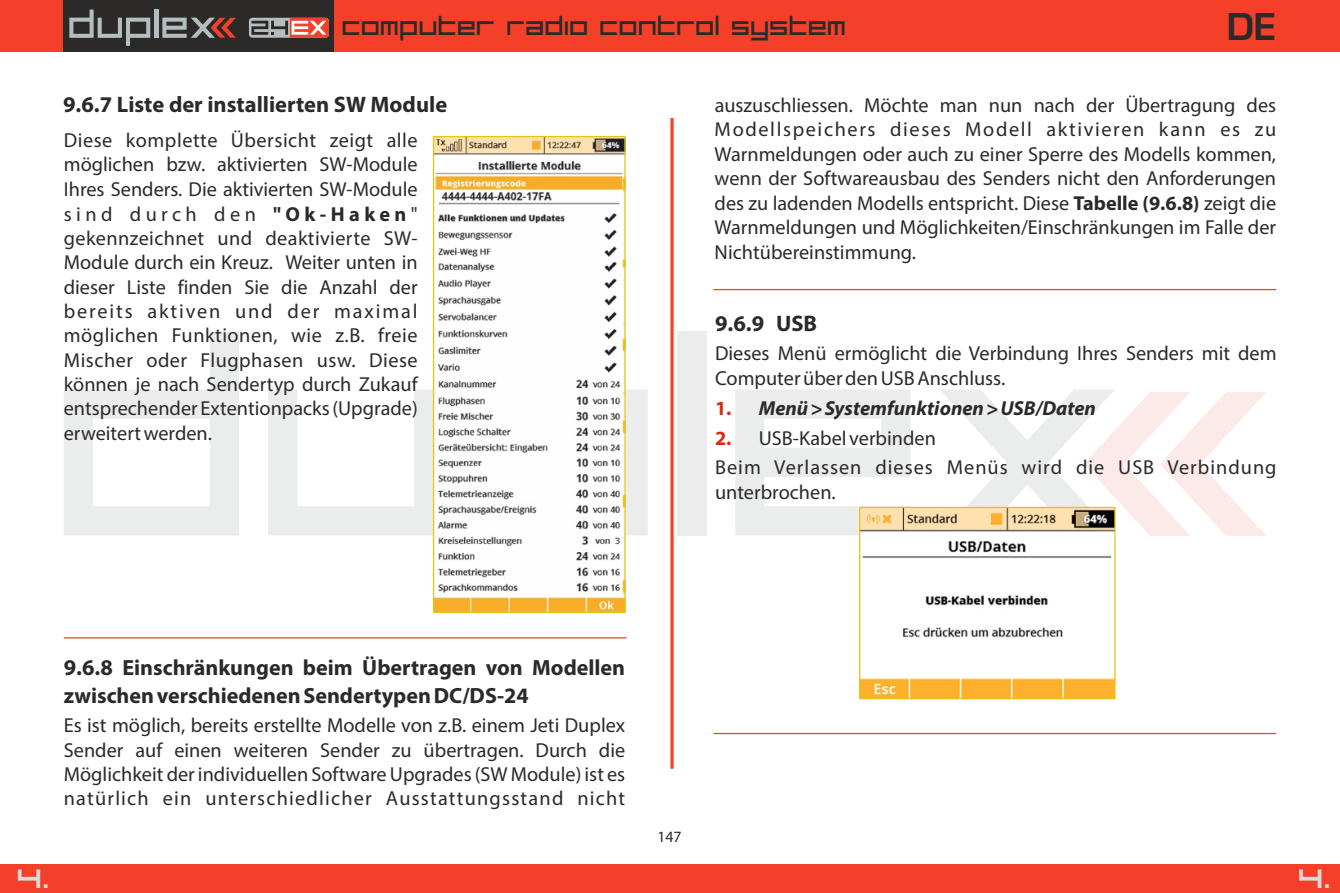
<style>
.page{position:relative;width:1340px;height:893px;background:#fff}
.page>*{position:absolute;margin:0;border:0;box-sizing:border-box;transform-origin:0 0}
.t1{font:37.12px "JETI TX2";color:#d9dada}
.t2{font:700 36px "Euromode";color:#2b2a29}
.t3{font:27.45px "JETI TX2";color:#2b2a29}
.t4{font:700 22.5px "Myriad Pro";color:#2b2a29}
.t5{font:700 22.05px/27.4px "Myriad Pro";color:#2b2a29}
.t6{font:20.25px/24.3px "Myriad Pro";color:#2b2a29;text-align:justify}
.t7{font:20.25px/29.2px "Myriad Pro";letter-spacing:.05em;color:#2b2a29}
.t8{font:italic 700 20.25px "Myriad Pro";color:#2b2a29}
.t9{font:15.75px "Myriad Pro";color:#2b2a29}
.s1{font-weight:700}
.s2{font-style:normal;color:#d42e12}
.s3{font-weight:700;color:#d42e12}
.s4{font-size:22.5px}
</style>
<div class="page">
<div style="left:0;top:0;width:1339px;height:52px;background:#f54029"></div>
<hr style="left:670px;top:118px;width:3px;height:651px;background:#f54029">
<div style="left:677px;top:331px;width:29px;height:204px;background:#ebecec"></div>
<svg style="left:625px;top:390px;width:22px;height:204px"></svg>
<svg style="left:268px;top:390px;width:165px;height:145px"></svg>
<svg style="left:64px;top:331px;width:175px;height:204px"></svg>
<svg style="left:939px;top:390px;width:327px;height:146px"></svg>
<svg style="left:735px;top:390px;width:175px;height:145px"></svg>
<div style="left:64px;top:0;width:270px;height:52px;background:#2b2a29"></div>
<div style="left:249px;top:18px;width:80px;height:20px;background:#b5bebe;border-radius:3px"></div>
<svg style="left:251px;top:18px;width:78px;height:20px"></svg>
<hr style="left:154px;top:10px;width:4px;height:28px;background:#b5bebe">
<svg style="left:69px;top:10px;width:81px;height:36px"></svg>
<svg style="left:162px;top:18px;width:74px;height:20px"></svg>
<img style="left:435px;top:138px;width:188px;height:473px">
<img style="left:861px;top:509px;width:252px;height:188px">
<div style="left:0;top:864px;width:1339px;height:29px;background:#f54029"></div>
<hr style="left:64px;top:637px;width:562px;height:1px;background:#f54029">
<hr style="left:713px;top:289px;width:563px;height:1px;background:#f54029">
<hr style="left:713px;top:733px;width:563px;height:1px;background:#f54029">
<div style="left:433px;top:136px;width:192px;height:477px;border:1px solid #e6c414"></div>
<div style="left:859px;top:507px;width:256px;height:192px;border:1px solid #e6c414"></div>
<h3 class="t3" style="left:341px;top:13px;width:506px">computer radio control system</h3>
<h2 class="t2" style="left:1226px;top:12px;width:51px">DE</h2>
<p class="t4" style="left:63px;top:95px;width:385px">9.6.7 Liste der installierten SW Module</p>
<p class="t6" style="left:64px;top:130px;width:355px">Diese komplette Übersicht zeigt alle möglichen bzw. aktivierten SW-Module Ihres Senders. Die aktivierten SW-Module sind durch den <span class="s1">"Ok-Haken</span>" gekennzeichnet und deaktivierte SW-Module durch ein Kreuz. Weiter unten in dieser Liste finden Sie die Anzahl der bereits aktiven und der maximal möglichen Funktionen, wie z.B. freie Mischer oder Flugphasen usw. Diese können je nach Sendertyp durch Zukauf entsprechender Extentionpacks (Upgrade) erweitert werden.</p>
<p class="t6" style="left:714px;top:95px;width:563px">auszuschliessen. Möchte man nun nach der Übertragung des Modellspeichers dieses Modell aktivieren kann es zu Warnmeldungen oder auch zu einer Sperre des Modells kommen, wenn der Softwareausbau des Senders nicht den Anforderungen des zu ladenden Modells entspricht. Diese <span class="s1">Tabelle (9.6.8)</span> zeigt die Warnmeldungen und Möglichkeiten/Einschränkungen im Falle der Nichtübereinstimmung.</p>
<p class="t4" style="left:715px;top:314px;width:104px">9.6.9 USB</p>
<p class="t6" style="left:715px;top:343px;width:563px">Dieses Menü ermöglicht die Verbindung Ihres Senders mit dem<br>Computer über den USB Anschluss.</p>
<p class="t8" style="left:715px;top:400px;width:382px"><span class="s2">1.</span> Menü &gt; Systemfunktionen &gt; USB/Daten</p>
<p class="t7" style="left:715px;top:425px;width:563px"><span class="s3">2.</span> USB-Kabel verbinden<br>Beim Verlassen dieses Menüs wird die USB Verbindung</p>
<p class="t6" style="left:715px;top:481px;width:122px">unterbrochen.</p>
<p class="t5" style="left:64px;top:656px;width:563px"><span class="s4">9.6.8</span> Einschränkungen beim Übertragen von Modellen zwischen verschiedenen Sendertypen DC/DS-24</p>
<p class="t6" style="left:64px;top:715px;width:563px">Es ist möglich, bereits erstellte Modelle von z.B. einem Jeti Duplex Sender auf einen weiteren Sender zu übertragen. Durch die Möglichkeit der individuellen Software Upgrades (SW Module) ist es natürlich ein unterschiedlicher Ausstattungsstand nicht</p>
<p class="t9" style="left:657px;top:830px;width:26px">147</p>
<h1 class="t1" style="left:16px;top:858px;width:35px">4.</h1>
<h1 class="t1" style="left:1297px;top:858px;width:35px">4.</h1>
</div>
